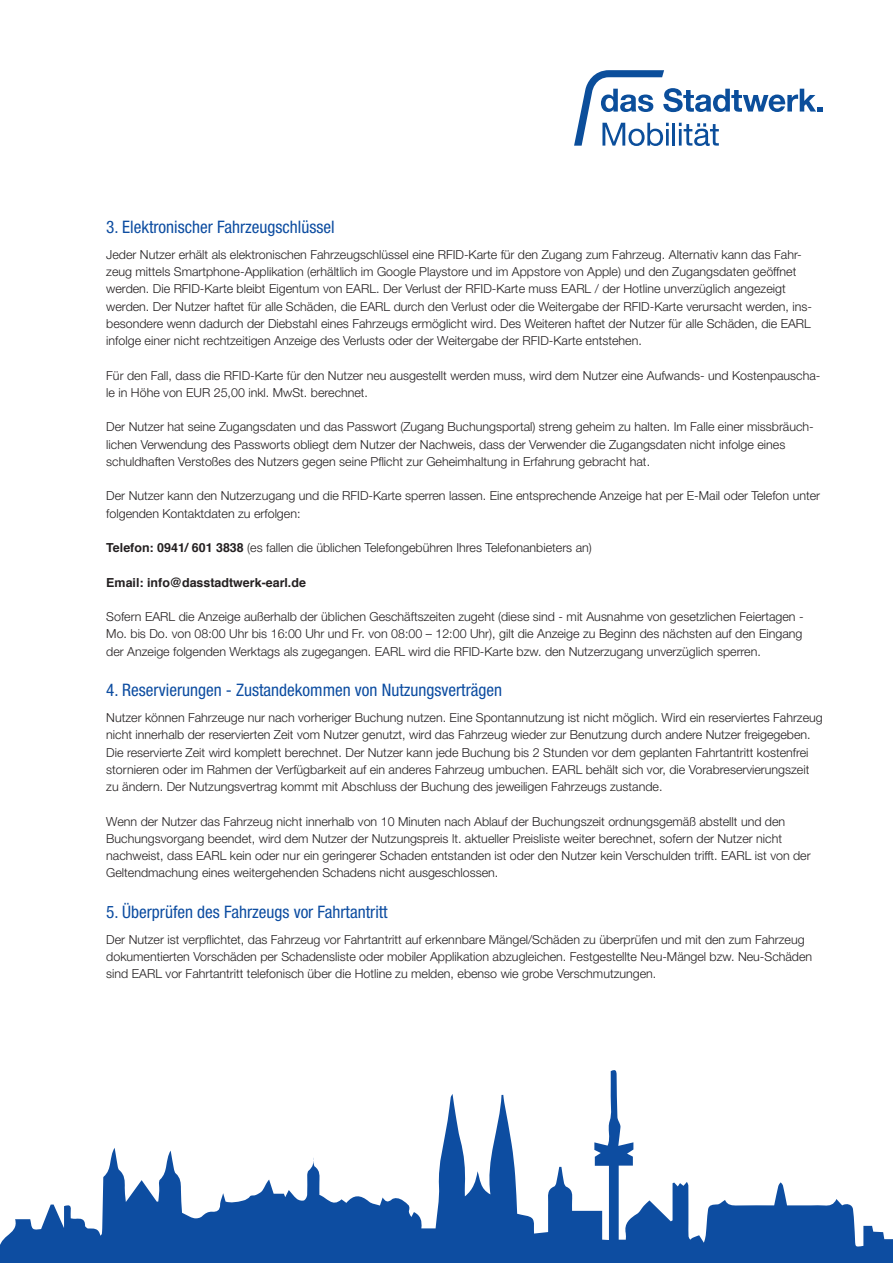
<style>
.page{position:relative;width:893px;height:1263px;background:#fff}
.page>*{position:absolute;margin:0;border:0;box-sizing:border-box;transform-origin:0 0}
.t1{font:condensed 17.25px "Helvetica Neue LT";color:#0d4da1}
.t2{font:300 12.45px/17.2px "Helvetica Neue LT";color:#231f20}
.t3{font:700 12.45px "Helvetica";color:#231f20}
.s1{font-family:"Helvetica";font-weight:700}
</style>
<div class="page">
<svg style="left:0;top:1070px;width:893px;height:181px"></svg>
<div style="left:0;top:1251px;width:893px;height:12px;background:#0d4da1"></div>
<svg style="left:574px;top:70px;width:249px;height:76px"></svg>
<h1 class="t1" style="left:106px;top:217px;width:230px">3. Elektronischer Fahrzeugschlüssel</h1>
<p class="t2" style="left:106px;top:246px;width:707px">Jeder Nutzer erhält als elektronischen Fahrzeugschlüssel eine RFID-Karte für den Zugang zum Fahrzeug. Alternativ kann das Fahr&shy;zeug mittels Smartphone-Applikation (erhältlich im Google Playstore und im Appstore von Apple) und den Zugangsdaten geöffnet werden. Die RFID-Karte bleibt Eigentum von EARL. Der Verlust der RFID-Karte muss EARL / der Hotline unverzüglich angezeigt werden. Der Nutzer haftet für alle Schäden, die EARL durch den Verlust oder die Weitergabe der RFID-Karte verursacht werden, ins&shy;besondere wenn dadurch der Diebstahl eines Fahrzeugs ermöglicht wird. Des Weiteren haftet der Nutzer für alle Schäden, die EARL infolge einer nicht rechtzeitigen Anzeige des Verlusts oder der Weitergabe der RFID-Karte entstehen.</p>
<p class="t2" style="left:106px;top:366px;width:716px">Für den Fall, dass die RFID-Karte für den Nutzer neu ausgestellt werden muss, wird dem Nutzer eine Aufwands- und Kostenpauscha&shy;le in Höhe von EUR 25,00 inkl. MwSt. berechnet.</p>
<p class="t2" style="left:106px;top:418px;width:709px">Der Nutzer hat seine Zugangsdaten und das Passwort (Zugang Buchungsportal) streng geheim zu halten. Im Falle einer missbräuch&shy;lichen Verwendung des Passworts obliegt dem Nutzer der Nachweis, dass der Verwender die Zugangsdaten nicht infolge eines schuldhaften Verstoßes des Nutzers gegen seine Pflicht zur Geheimhaltung in Erfahrung gebracht hat.</p>
<p class="t2" style="left:106px;top:487px;width:715px">Der Nutzer kann den Nutzerzugang und die RFID-Karte sperren lassen. Eine entsprechende Anzeige hat per E-Mail oder Telefon unter folgenden Kontaktdaten zu erfolgen:</p>
<p class="t2" style="left:106px;top:539px;width:487px"><span class="s1">Telefon: 0941/ 601 3838</span> (es fallen die üblichen Telefongebühren Ihres Telefonanbieters an)</p>
<p class="t3" style="left:106px;top:572px;width:201px">Email: info@dasstadtwerk-earl.de</p>
<p class="t2" style="left:106px;top:608px;width:699px;text-align:justify">Sofern EARL die Anzeige außerhalb der üblichen Geschäftszeiten zugeht (diese sind - mit Ausnahme von gesetzlichen Feiertagen - Mo. bis Do. von 08:00 Uhr bis 16:00 Uhr und Fr. von 08:00 – 12:00 Uhr), gilt die Anzeige zu Beginn des nächsten auf den Eingang der Anzeige folgenden Werktags als zugegangen. EARL wird die RFID-Karte bzw. den Nutzerzugang unverzüglich sperren.</p>
<h1 class="t1" style="left:106px;top:680px;width:397px">4. Reservierungen - Zustandekommen von Nutzungsverträgen</h1>
<p class="t2" style="left:106px;top:709px;width:718px">Nutzer können Fahrzeuge nur nach vorheriger Buchung nutzen. Eine Spontannutzung ist nicht möglich. Wird ein reserviertes Fahrzeug nicht innerhalb der reservierten Zeit vom Nutzer genutzt, wird das Fahrzeug wieder zur Benutzung durch andere Nutzer freigegeben.<br>Die reservierte Zeit wird komplett berechnet. Der Nutzer kann jede Buchung bis 2 Stunden vor dem geplanten Fahrtantritt kostenfrei stornieren oder im Rahmen der Verfügbarkeit auf ein anderes Fahrzeug umbuchen. EARL behält sich vor, die Vorabreservierungszeit zu ändern. Der Nutzungsvertrag kommt mit Abschluss der Buchung des jeweiligen Fahrzeugs zustande.</p>
<p class="t2" style="left:106px;top:812px;width:706px">Wenn der Nutzer das Fahrzeug nicht innerhalb von 10 Minuten nach Ablauf der Buchungszeit ordnungsgemäß abstellt und den Buchungsvorgang beendet, wird dem Nutzer der Nutzungspreis lt. aktueller Preisliste weiter berechnet, sofern der Nutzer nicht nachweist, dass EARL kein oder nur ein geringerer Schaden entstanden ist oder den Nutzer kein Verschulden trifft. EARL ist von der Geltendmachung eines weitergehenden Schadens nicht ausgeschlossen.</p>
<h1 class="t1" style="left:106px;top:902px;width:283px">5. Überprüfen des Fahrzeugs vor Fahrtantritt</h1>
<p class="t2" style="left:106px;top:931px;width:707px">Der Nutzer ist verpflichtet, das Fahrzeug vor Fahrtantritt auf erkennbare Mängel/Schäden zu überprüfen und mit den zum Fahrzeug dokumentierten Vorschäden per Schadensliste oder mobiler Applikation abzugleichen. Festgestellte Neu-Mängel bzw. Neu-Schäden sind EARL vor Fahrtantritt telefonisch über die Hotline zu melden, ebenso wie grobe Verschmutzungen.</p>
</div>
